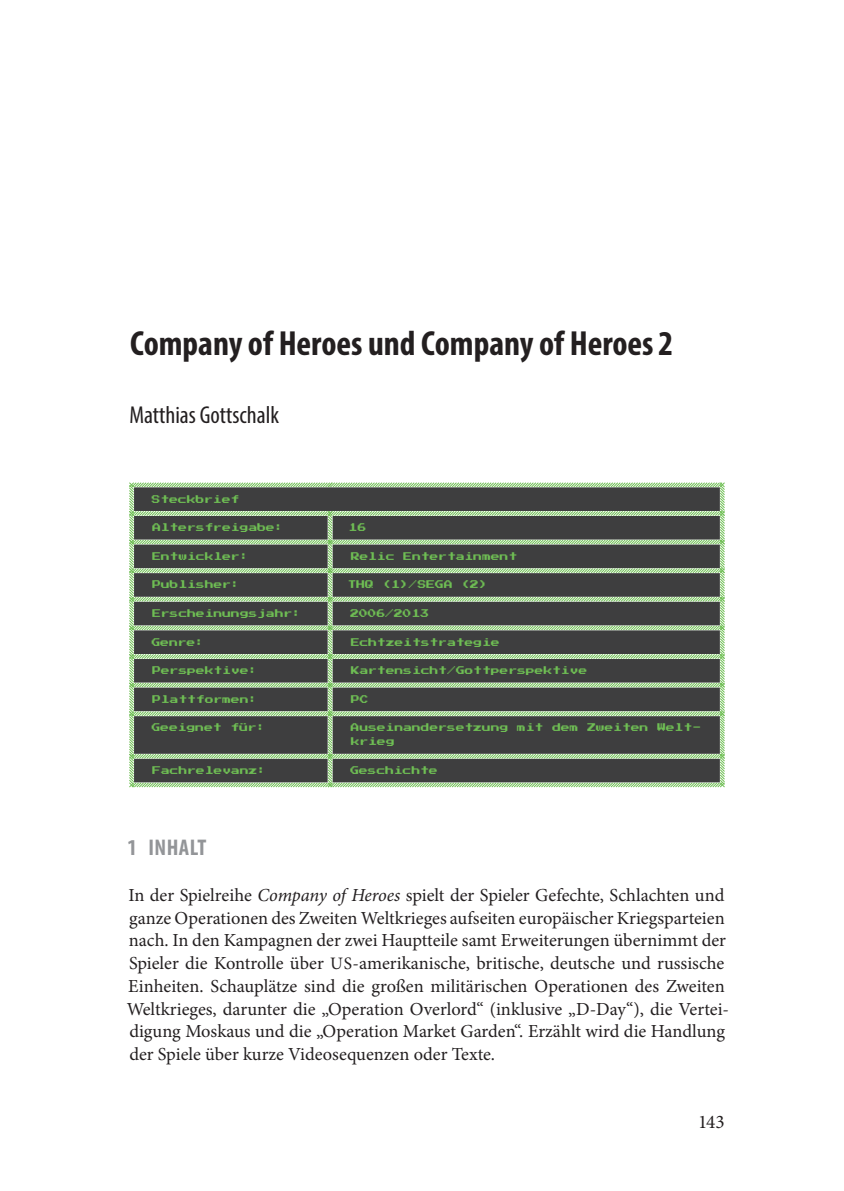
<style>
.page{position:relative;width:844px;height:1191px;background:#fff}
.page>*{position:absolute;margin:0;border:0;box-sizing:border-box;transform-origin:0 0}
.t1{font:700 condensed 35px "Myriad Pro";color:#231f20}
.t2{font:condensed 24.5px "Myriad Pro";color:#231f20}
.t3{font:700 condensed 22.75px "Myriad Pro";color:#939598}
.t4{font:19.25px "Minion Pro";color:#231f20}
.t5{font:18.38px/22.8px "Minion Pro";color:#231f20}
.t6{font:8.75px/14px "Press Start 2 P";color:#6fbf54}
.s1{font-style:italic}
.s2{font-size:17.5px}
</style>
<div class="page">
<svg style="left:129px;top:482px;width:596px;height:306px"></svg>
<h1 class="t1" style="left:130px;top:321px;width:543px">Company of Heroes und Company of Heroes 2</h1>
<h2 class="t2" style="left:129px;top:400px;width:151px">Matthias Gottschalk</h2>
<p class="t6" style="left:152px;top:494px;width:89px">Steckbrief</p>
<p class="t6" style="left:152px;top:522px;width:133px">Altersfreigabe:</p>
<p class="t6" style="left:349px;top:522px;width:19px">16</p>
<p class="t6" style="left:152px;top:551px;width:98px">Entwickler:</p>
<p class="t6" style="left:351px;top:551px;width:168px">Relic Entertainment</p>
<p class="t6" style="left:152px;top:579px;width:89px">Publisher:</p>
<p class="t6" style="left:347px;top:579px;width:141px">THQ (1)/SEGA (2)</p>
<p class="t6" style="left:152px;top:608px;width:150px">Erscheinungsjahr:</p>
<p class="t6" style="left:350px;top:608px;width:80px">2006/2013</p>
<p class="t6" style="left:152px;top:637px;width:54px">Genre:</p>
<p class="t6" style="left:351px;top:637px;width:150px">Echtzeitstrategie</p>
<p class="t6" style="left:152px;top:665px;width:107px">Perspektive:</p>
<p class="t6" style="left:351px;top:665px;width:238px">Kartensicht/Gottperspektive</p>
<p class="t6" style="left:152px;top:694px;width:107px">Plattformen:</p>
<p class="t6" style="left:351px;top:694px;width:19px">PC</p>
<p class="t6" style="left:152px;top:722px;width:115px">Geeignet für:</p>
<p class="t6" style="left:351px;top:722px;width:352px">Auseinandersetzung mit dem Zweiten Welt&shy;krieg</p>
<p class="t6" style="left:152px;top:765px;width:115px">Fachrelevanz:</p>
<p class="t6" style="left:350px;top:765px;width:89px">Geschichte</p>
<p class="t3" style="left:128px;top:833px;width:80px">1 Inhalt</p>
<p class="t5" style="left:127px;top:883px;width:603px">In der Spielreihe <span class="s1">Company of Heroes</span> spielt der Spieler Gefechte, Schlachten und ganze Operationen des Zweiten Weltkrieges aufseiten europäischer Kriegsparteien nach. In den Kampagnen der zwei Hauptteile samt Erweiterungen übernimmt der Spieler die Kontrolle über <span class="s2">US</span>-amerikanische, britische, deutsche und russische Einheiten. Schauplätze sind die großen militärischen Operationen des Zweiten Weltkrieges, darunter die „Operation Overlord“ (inklusive „D-Day“), die Vertei&shy;digung Moskaus und die „Operation Market Garden“. Erzählt wird die Handlung der Spiele über kurze Videosequenzen oder Texte.</p>
<p class="t4" style="left:698px;top:1109px;width:28px">143</p>
</div>
